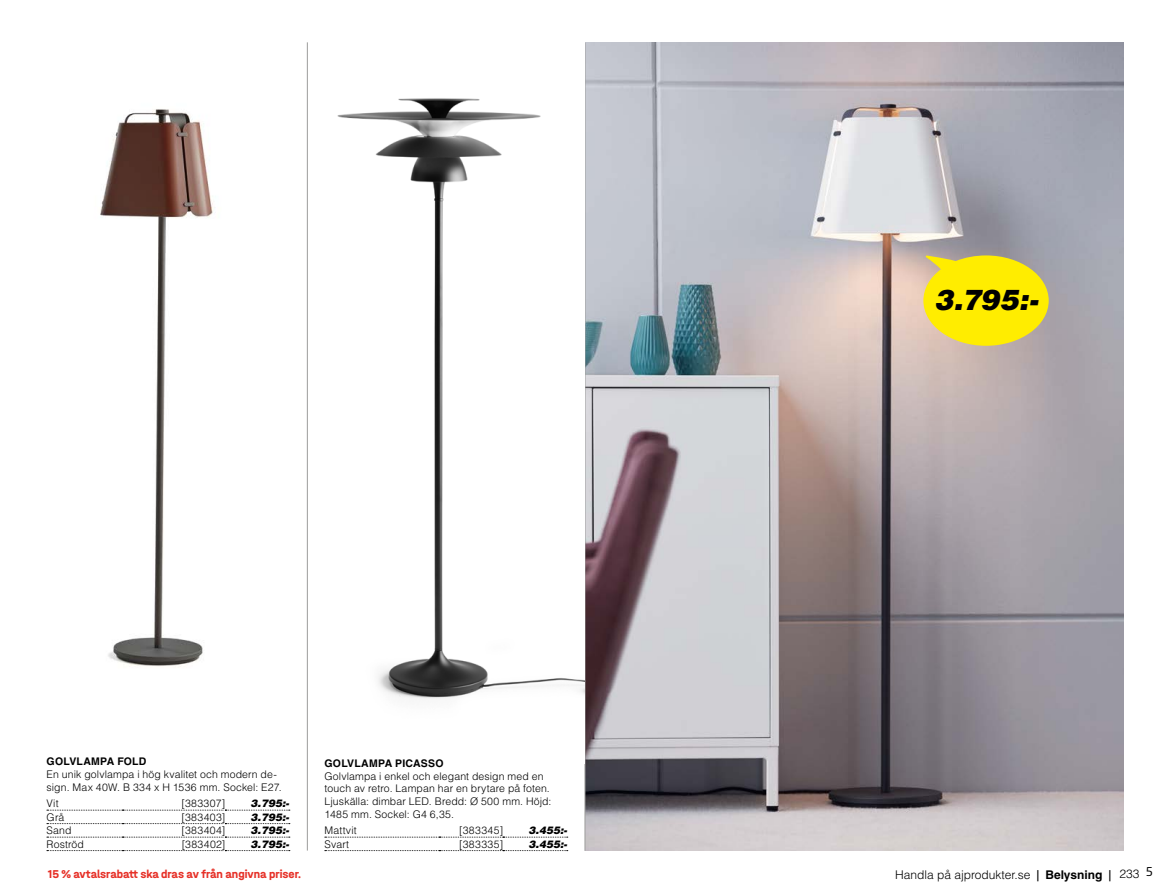
<style>
.page{position:relative;width:1170px;height:893px;background:#fff}
.page>*{position:absolute;margin:0;border:0;box-sizing:border-box;transform-origin:0 0}
.t1{font:italic 900 28.5px "Helvetica AJ";color:#000}
.t2{font:700 12px "Halvar AJP Mittel";color:#e63027}
.t3{font:300 12px "Helvetica AJ";color:#000}
.t4{font:300 10.5px/12.6px "Helvetica AJ";letter-spacing:.015em;color:#000}
.t5{font:italic 900 10.5px "Helvetica AJ";color:#000}
.t6{font:700 10.5px "Helvetica AJ";letter-spacing:.02em;color:#000}
.s1{font-family:"Neo Sans Pro";font-weight:400}
.s2{font-weight:700}
</style>
<div class="page">
<img style="left:585px;top:42px;width:538px;height:809px">
<hr style="left:307px;top:42px;width:1px;height:809px;background:#9d9d9c">
<hr style="left:584px;top:43px;width:1px;height:808px;background:#9d9d9c">
<svg style="left:923px;top:255px;width:125px;height:91px;background:#f1df23"></svg>
<img style="left:100px;top:109px;width:115px;height:558px">
<img style="left:337px;top:98px;width:247px;height:602px">
<svg style="left:325px;top:837px;width:242px;height:1px"></svg>
<svg style="left:325px;top:850px;width:242px;height:1px"></svg>
<svg style="left:47px;top:823px;width:243px;height:1px"></svg>
<svg style="left:47px;top:837px;width:243px;height:1px"></svg>
<svg style="left:47px;top:850px;width:243px;height:1px"></svg>
<svg style="left:47px;top:810px;width:243px;height:1px"></svg>
<p class="t6" style="left:47px;top:755px;width:101px">GOLVLAMPA FOLD</p>
<p class="t4" style="left:47px;top:768px;width:236px">En unik golvlampa i hög kvalitet och modern de&shy;sign. Max 40W. B 334 x H 1536 mm. Sockel: E27.</p>
<p class="t4" style="left:47px;top:797px;width:13px">Vit</p>
<p class="t4" style="left:181px;top:797px;width:45px">[383307]</p>
<p class="t5" style="left:250px;top:796px;width:40px">3.795:-</p>
<p class="t4" style="left:47px;top:810px;width:19px">Grå</p>
<p class="t4" style="left:182px;top:810px;width:45px">[383403]</p>
<p class="t5" style="left:250px;top:810px;width:40px">3.795:-</p>
<p class="t4" style="left:47px;top:824px;width:26px">Sand</p>
<p class="t4" style="left:182px;top:824px;width:45px">[383404]</p>
<p class="t5" style="left:250px;top:823px;width:40px">3.795:-</p>
<p class="t4" style="left:47px;top:837px;width:39px">Roströd</p>
<p class="t4" style="left:182px;top:837px;width:45px">[383402]</p>
<p class="t5" style="left:250px;top:837px;width:40px">3.795:-</p>
<p class="t6" style="left:324px;top:757px;width:120px">GOLVLAMPA PICASSO</p>
<p class="t4" style="left:324px;top:770px;width:228px">Golvlampa i enkel och elegant design med en touch av retro. Lampan har en brytare på foten.<br>Ljuskälla: dimbar LED. Bredd: Ø 500 mm. Höjd:<br>1485 mm. Sockel: G4 6,35.</p>
<p class="t4" style="left:324px;top:824px;width:34px">Mattvit</p>
<p class="t4" style="left:459px;top:824px;width:45px">[383345]</p>
<p class="t5" style="left:528px;top:823px;width:40px">3.455:-</p>
<p class="t4" style="left:324px;top:837px;width:26px">Svart</p>
<p class="t4" style="left:459px;top:837px;width:45px">[383335]</p>
<p class="t5" style="left:528px;top:837px;width:40px">3.455:-</p>
<h1 class="t1" style="left:934px;top:281px;width:105px">3.795:-</h1>
<p class="t2" style="left:48px;top:866px;width:255px">15 % avtalsrabatt ska dras av från angivna priser.</p>
<p class="t3" style="left:895px;top:867px;width:259px">Handla på ajprodukter.se <span class="s1">|</span> <span class="s2">Belysning</span> <span class="s1">|</span> 233 <sup>5</sup></p>
</div>
